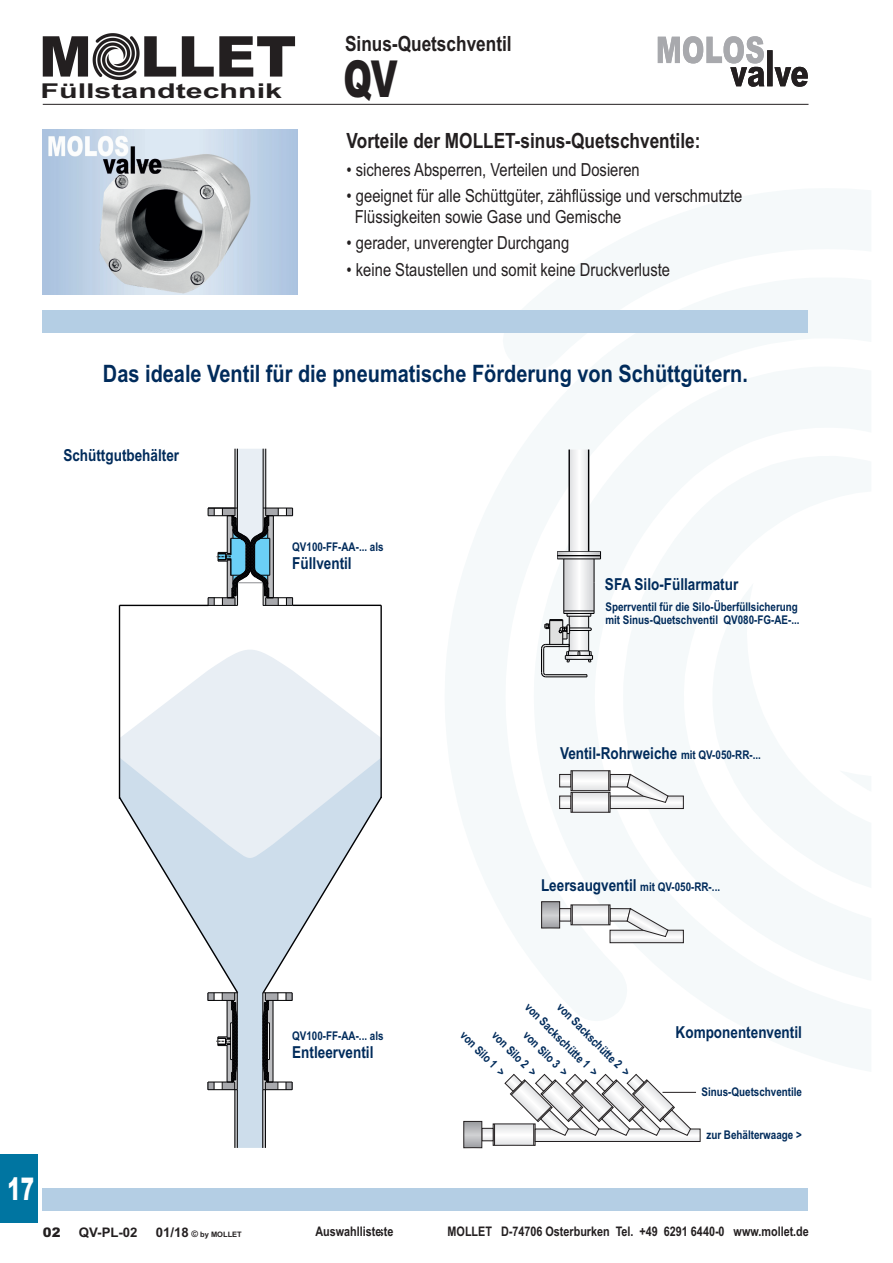
<style>
.page{position:relative;width:893px;height:1263px;background:#fff}
.page>*{position:absolute;margin:0;border:0;box-sizing:border-box;transform-origin:0 0}
.t1{font:900 56.25px "Arial";color:#231f20}
.t2{font:900 51px "Arial";color:#231f20;scale:.68 1}
.t3{font:900 31.2px "Arial";color:#fff;scale:.64 1}
.t4{font:700 24px "Arial Narrow";color:#002b5b}
.t5{font:700 21px "Arial Narrow";color:#231f20}
.t6{font:700 20.4px "Arial";color:#231f20;scale:1.49 1}
.t7{font:18px/20.4px "Arial Narrow";color:#231f20}
.t8{font:700 16.5px "Arial Narrow";color:#002b5b}
.t9{font:700 13.2px "Arial";color:#231f20;scale:.82 1}
.t10{font:700 13.2px "Arial";color:#231f20}
.t11{font:900 13.2px "Arial";color:#231f20}
.t12{font:700 12px/13.6px "Arial Narrow";color:#002b5b}
.t13{font:700 7.5px "Arial";color:#231f20}
.s1{font-size:12px}
.s2{font-size:16.5px}
.s3{font-size:13.2px}
.s4{font-size:9px}
</style>
<div class="page">
<div style="left:42px;top:1188px;width:766px;height:22px;background:#b4cee4"></div>
<div style="left:42px;top:311px;width:766px;height:22px;background:#b4cee4"></div>
<svg style="left:463px;top:1074px;width:238px;height:75px"></svg>
<svg style="left:541px;top:901px;width:143px;height:42px"></svg>
<svg style="left:559px;top:770px;width:125px;height:43px"></svg>
<hr style="left:546px;top:677px;width:41px;height:1px;background:#000002">
<svg style="left:541px;top:450px;width:60px;height:227px"></svg>
<hr style="left:557px;top:551px;width:44px;height:1px;background:#000002">
<hr style="left:588px;top:450px;width:1px;height:101px;background:#000002">
<hr style="left:569px;top:450px;width:1px;height:101px;background:#000002">
<svg style="left:120px;top:643px;width:261px;height:114px;fill:#e8eef4"></svg>
<svg style="left:120px;top:757px;width:261px;height:391px;background:#dbe5ef"></svg>
<hr style="left:381px;top:605px;width:1px;height:193px;background:#000002">
<hr style="left:119px;top:605px;width:1px;height:194px;background:#000002">
<hr style="left:120px;top:605px;width:88px;height:1px;background:#000002">
<hr style="left:293px;top:605px;width:88px;height:1px;background:#000002">
<svg style="left:118px;top:795px;width:122px;height:353px"></svg>
<svg style="left:261px;top:795px;width:121px;height:353px"></svg>
<hr style="left:237px;top:1090px;width:1px;height:58px;background:#000002">
<hr style="left:235px;top:1090px;width:1px;height:58px;background:#000002">
<hr style="left:262px;top:1090px;width:1px;height:58px;background:#000002">
<hr style="left:265px;top:1090px;width:1px;height:58px;background:#000002">
<hr style="left:263px;top:605px;width:30px;height:1px;background:#000002">
<hr style="left:208px;top:605px;width:30px;height:1px;background:#000002">
<svg style="left:208px;top:449px;width:85px;height:156px"></svg>
<svg style="left:93px;top:33px;width:47px;height:47px"></svg>
<hr style="left:43px;top:104px;width:765px;height:1px;background:#231f20">
<svg style="left:658px;top:36px;width:150px;height:51px"></svg>
<img style="left:43px;top:129px;width:255px;height:165px">
<hr style="left:662px;top:1092px;width:34px;height:1px;background:#231f20">
<div style="left:0;top:1154px;width:38px;height:69px;background:#0075a1"></div>
<h1 class="t1" style="left:39px;top:36px;width:259px">M LLET</h1>
<h3 class="t6" style="left:41px;top:83px;width:164px">Füllstandtechnik</h3>
<h3 class="t5" style="left:345px;top:36px;width:168px">Sinus-Quetschventil</h3>
<h2 class="t2" style="left:344px;top:61px;width:81px">QV</h2>
<h3 class="t5" style="left:347px;top:133px;width:355px">Vorteile der MOLLET-sinus-Quetschventile:</h3>
<h3 class="t7" style="left:355px;top:187px;width:389px;text-indent:-8px">• geeignet für alle Schüttgüter, zähflüssige und verschmutzte<br>Flüssigkeiten sowie Gase und Gemische</h3>
<h3 class="t7" style="left:347px;top:161px;width:295px">• sicheres Absperren, Verteilen und Dosieren</h3>
<h3 class="t7" style="left:347px;top:234px;width:224px">• gerader, unverengter Durchgang</h3>
<h3 class="t7" style="left:347px;top:261px;width:325px">• keine Staustellen und somit keine Druckverluste</h3>
<h3 class="t4" style="left:103px;top:365px;width:647px">Das ideale Ventil für die pneumatische Förderung von Schüttgütern.</h3>
<h3 class="t8" style="left:63px;top:449px;width:117px">Schüttgutbehälter</h3>
<p class="t12" style="left:292px;top:541px;width:93px">QV100-FF-AA-... als</p>
<h3 class="t8" style="left:292px;top:557px;width:61px">Füllventil</h3>
<h3 class="t8" style="left:605px;top:578px;width:135px">SFA Silo-Füllarmatur</h3>
<p class="t12" style="left:605px;top:601px;width:196px">Sperrventil für die Silo-Überfüllsicherung mit Sinus-Quetschventil QV080-FG-AE-...</p>
<h3 class="t8" style="left:560px;top:747px;width:202px">Ventil-Rohrweiche <span class="s1">mit QV-050-RR-...</span></h3>
<p class="t12" style="left:541px;top:881px;width:181px"><span class="s2">Leersaugventil</span> mit QV-050-RR-...</p>
<p class="t12" style="left:292px;top:1030px;width:93px">QV100-FF-AA-... als</p>
<h3 class="t8" style="left:292px;top:1046px;width:83px">Entleerventil</h3>
<p class="t12" style="left:531px;top:1001px;width:99px;rotate:45deg">von Sackschütte 1 &gt;</p>
<p class="t12" style="left:563px;top:1001px;width:99px;rotate:45deg">von Sackschütte 2 &gt;</p>
<p class="t12" style="left:467px;top:1029px;width:59px;rotate:45deg">von Silo 1 &gt;</p>
<p class="t12" style="left:498px;top:1029px;width:59px;rotate:45deg">von Silo 2 &gt;</p>
<p class="t12" style="left:530px;top:1029px;width:59px;rotate:45deg">von Silo 3 &gt;</p>
<h3 class="t8" style="left:676px;top:1026px;width:128px">Komponentenventil</h3>
<p class="t12" style="left:701px;top:1086px;width:102px">Sinus-Quetschventile</p>
<p class="t12" style="left:706px;top:1129px;width:97px">zur Behälterwaage &gt;</p>
<h3 class="t3" style="left:8px;top:1177px;width:43px">17</h3>
<p class="t11" style="left:43px;top:1227px;width:19px">02</p>
<p class="t10" style="left:79px;top:1227px;width:60px">QV-PL-02</p>
<p class="t13" style="left:156px;top:1231px;width:87px"><span class="s3">01/18</span> <span class="s4">©</span> by MOLLET</p>
<p class="t9" style="left:345px;top:1227px;width:60px">Pre liste</p>
<p class="t9" style="left:448px;top:1227px;width:442px">MOLLET D-74706 Osterburken Tel. +49 6291 6440-0 www.mollet.de</p>
<p class="t9" style="left:315px;top:1227px;width:82px">Auswahlliste</p>
</div>
